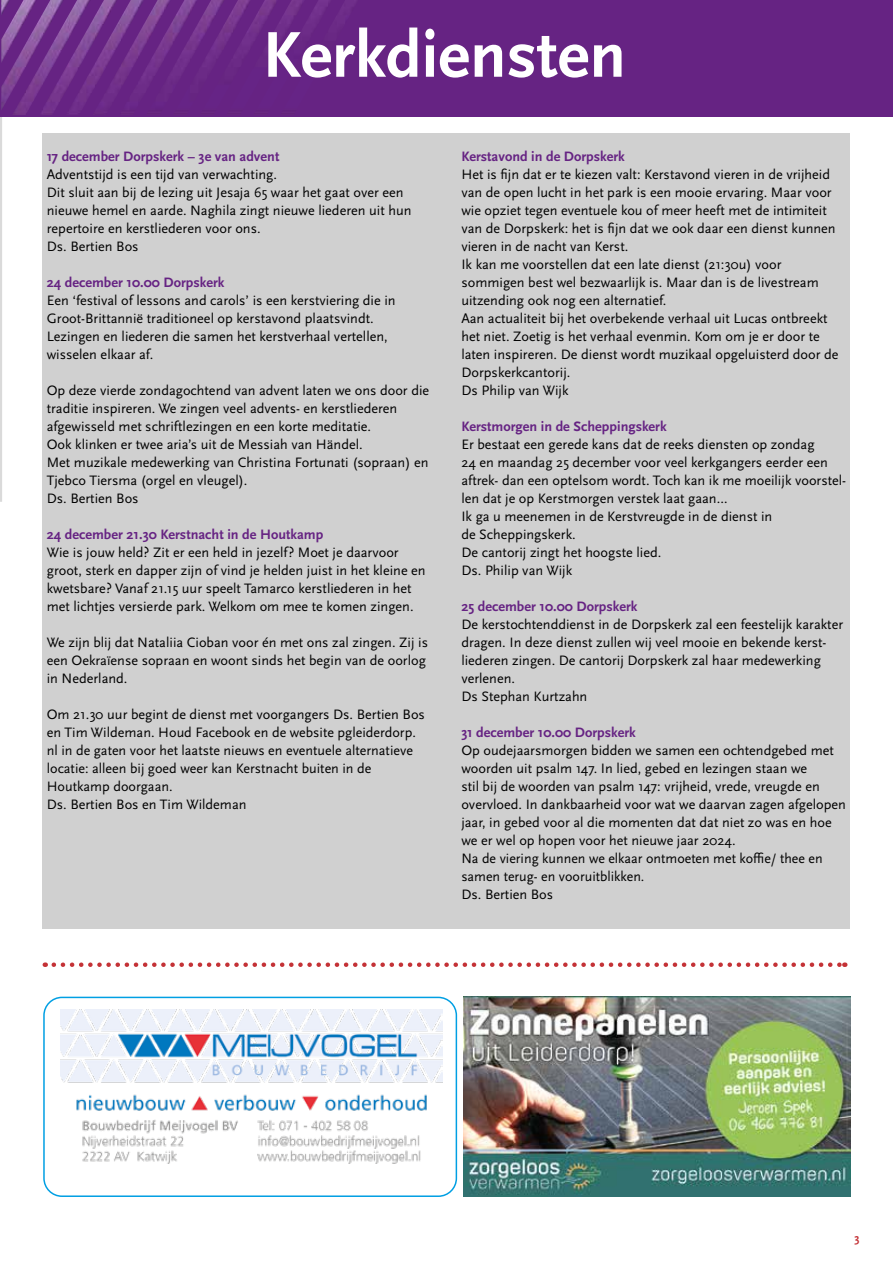
<style>
.page{position:relative;width:893px;height:1263px;background:#fff}
.page>*{position:absolute;margin:0;border:0;box-sizing:border-box;transform-origin:0 0}
.t1{font:700 67.5px "Scala Sans Pro";color:#fff}
.t2{font:14.25px/18px "Scala Sans Pro";color:#000}
.t3{font:700 14.25px "Scala Sans Pro";color:#662383}
.t4{font:700 12px "Scala Sans Pro";color:#c43236}
</style>
<div class="page">
<svg style="left:0;top:116px;width:2px;height:386px"></svg>
<div style="left:43px;top:133px;width:807px;height:796px;background:#d0d0d0"></div>
<div style="left:0;top:0;width:893px;height:116px;background:#662383"></div>
<img style="left:1px;top:0;width:355px;height:115px">
<svg style="left:54px;top:962px;width:791px;height:5px"></svg>
<img style="left:60px;top:1009px;width:383px;height:155px">
<div style="left:43px;top:997px;width:414px;height:200px;border:2px solid #009fe3;border-radius:18px"></div>
<img style="left:463px;top:997px;width:388px;height:200px">
<h1 class="t1" style="left:263px;top:16px;width:365px">Kerkdiensten</h1>
<p class="t3" style="left:47px;top:149px;width:234px">17 december Dorpskerk – 3e van advent</p>
<p class="t2" style="left:47px;top:166px;width:366px">Adventstijd is een tijd van verwachting.<br>Dit sluit aan bij de lezing uit Jesaja 65 waar het gaat over een nieuwe hemel en aarde. Naghila zingt nieuwe liederen uit hun repertoire en kerstliederen voor ons.<br>Ds. Bertien Bos</p>
<p class="t3" style="left:47px;top:275px;width:179px">24 december 10.00 Dorpskerk</p>
<p class="t2" style="left:47px;top:292px;width:350px">Een ‘festival of lessons and carols’ is een kerstviering die in Groot-Brittannië traditioneel op kerstavond plaatsvindt.<br>Lezingen en liederen die samen het kerstverhaal vertellen, wisselen elkaar af.</p>
<p class="t2" style="left:47px;top:382px;width:384px">Op deze vierde zondagochtend van advent laten we ons door die traditie inspireren. We zingen veel advents- en kerstliederen afgewisseld met schriftlezingen en een korte meditatie.<br>Ook klinken er twee aria’s uit de Messiah van Händel.<br>Met muzikale medewerking van Christina Fortunati (sopraan) en Tjebco Tiersma (orgel en vleugel).<br>Ds. Bertien Bos</p>
<p class="t3" style="left:47px;top:526px;width:278px">24 december 21.30 Kerstnacht in de Houtkamp</p>
<p class="t2" style="left:47px;top:544px;width:380px">Wie is jouw held? Zit er een held in jezelf? Moet je daarvoor groot, sterk en dapper zijn of vind je helden juist in het kleine en kwetsbare? Vanaf 21.15 uur speelt Tamarco kerstliederen in het met lichtjes versierde park. Welkom om mee te komen zingen.</p>
<p class="t2" style="left:47px;top:634px;width:383px">We zijn blij dat Nataliia Cioban voor én met ons zal zingen. Zij is een Oekraïense sopraan en woont sinds het begin van de oorlog in Nederland.</p>
<p class="t2" style="left:47px;top:706px;width:380px">Om 21.30 uur begint de dienst met voorgangers Ds. Bertien Bos en Tim Wildeman. Houd Facebook en de website pgleiderdorp. nl in de gaten voor het laatste nieuws en eventuele alternatieve locatie: alleen bij goed weer kan Kerstnacht buiten in de Houtkamp doorgaan.<br>Ds. Bertien Bos en Tim Wildeman</p>
<p class="t3" style="left:461px;top:149px;width:165px">Kerstavond in de Dorpskerk</p>
<p class="t2" style="left:461px;top:166px;width:379px">Het is fijn dat er te kiezen valt: Kerstavond vieren in de vrijheid van de open lucht in het park is een mooie ervaring. Maar voor wie opziet tegen eventuele kou of meer heeft met de intimiteit van de Dorpskerk: het is fijn dat we ook daar een dienst kunnen vieren in de nacht van Kerst.<br>Ik kan me voorstellen dat een late dienst (21:30u) voor sommigen best wel bezwaarlijk is. Maar dan is de livestream uitzending ook nog een alternatief.<br>Aan actualiteit bij het overbekende verhaal uit Lucas ontbreekt het niet. Zoetig is het verhaal evenmin. Kom om je er door te laten inspireren. De dienst wordt muzikaal opgeluisterd door de Dorpskerkcantorij.<br>Ds Philip van Wijk</p>
<p class="t3" style="left:461px;top:418px;width:207px">Kerstmorgen in de Scheppingskerk</p>
<p class="t2" style="left:461px;top:436px;width:386px">Er bestaat een gerede kans dat de reeks diensten op zondag<br>24 en maandag 25 december voor veel kerkgangers eerder een aftrek- dan een optelsom wordt. Toch kan ik me moeilijk voorstel&shy;len dat je op Kerstmorgen verstek laat gaan…<br>Ik ga u meenemen in de Kerstvreugde in de dienst in<br>de Scheppingskerk.<br>De cantorij zingt het hoogste lied.<br>Ds. Philip van Wijk</p>
<p class="t3" style="left:461px;top:598px;width:178px">25 december 10.00 Dorpskerk</p>
<p class="t2" style="left:461px;top:616px;width:383px">De kerstochtenddienst in de Dorpskerk zal een feestelijk karakter dragen. In deze dienst zullen wij veel mooie en bekende kerst&shy;liederen zingen. De cantorij Dorpskerk zal haar medewerking verlenen.<br>Ds Stephan Kurtzahn</p>
<p class="t3" style="left:461px;top:724px;width:176px">31 december 10.00 Dorpskerk</p>
<p class="t2" style="left:461px;top:742px;width:386px">Op oudejaarsmorgen bidden we samen een ochtendgebed met woorden uit psalm 147. In lied, gebed en lezingen staan we<br>stil bij de woorden van psalm 147: vrijheid, vrede, vreugde en overvloed. In dankbaarheid voor wat we daarvan zagen afgelopen jaar, in gebed voor al die momenten dat dat niet zo was en hoe we er wel op hopen voor het nieuwe jaar 2024.<br>Na de viering kunnen we elkaar ontmoeten met koffie/ thee en samen terug- en vooruitblikken.<br>Ds. Bertien Bos</p>
<p class="t4" style="left:855px;top:1231px;width:7px">3</p>
</div>
